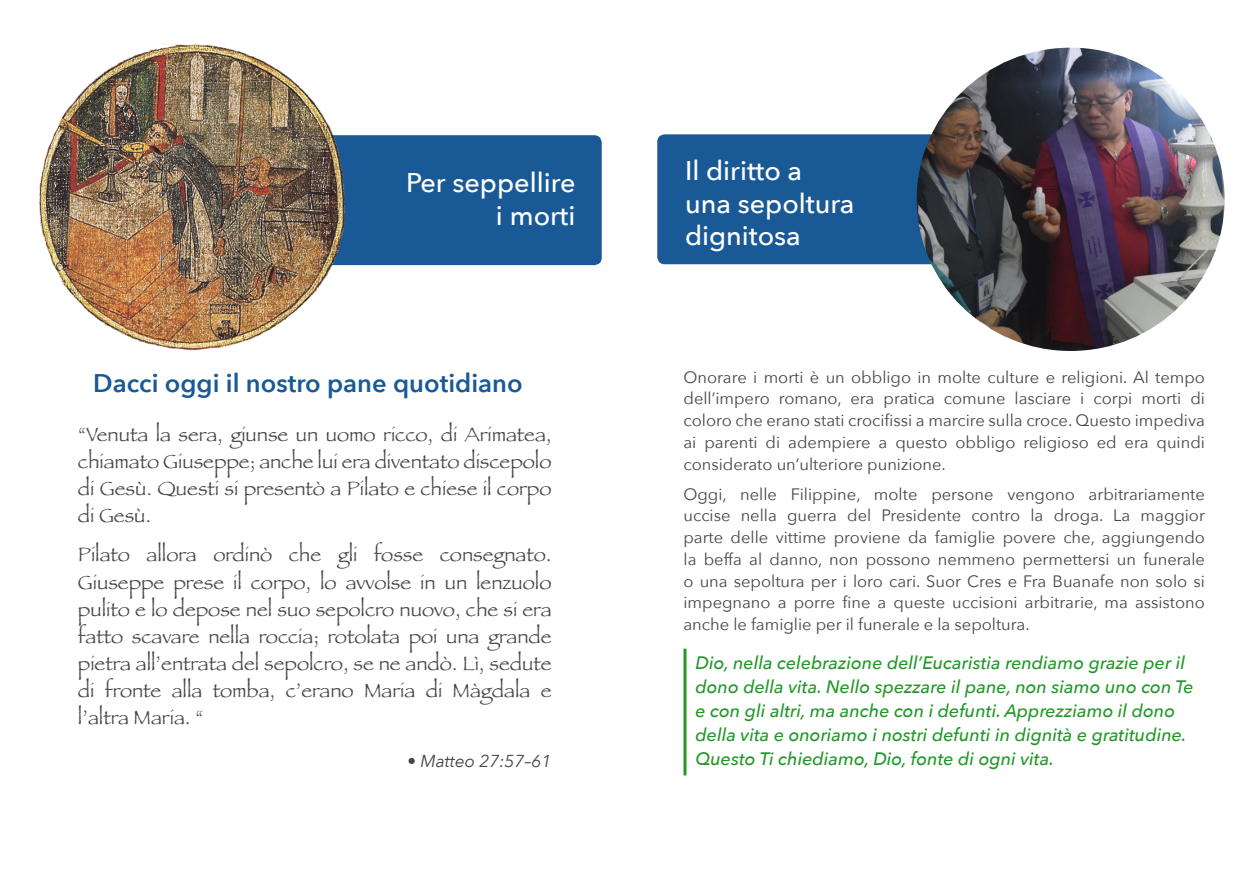
<style>
.page{position:relative;width:1259px;height:893px;background:#fff}
.page>*{position:absolute;margin:0;border:0;box-sizing:border-box;transform-origin:0 0}
.Tasks{font:500 27px/32.4px "Avenir Next";color:#fff}
.t1{font:600 25.5px "Avenir Next";color:#195996}
.t2{font:20.25px/27px "Papyrus";color:#454647;text-align:justify}
.t3{font:italic 500 18px/24px "Avenir Next";color:#23972a}
.t4{font:italic 17.25px "Avenir Next";color:#454647}
.t5{font:16.5px/21.8px "Avenir Next";color:#454647;text-align:justify}
</style>
<div class="page">
<div style="left:292px;top:135px;width:310px;height:130px;background:#195996;border-radius:8px"></div>
<img style="left:39px;top:44px;width:306px;height:307px">
<div style="left:657px;top:134px;width:306px;height:130px;background:#195996;border-radius:8px"></div>
<img style="left:916px;top:48px;width:308px;height:303px">
<hr style="left:683px;top:649px;width:3px;height:126px;background:#23972a">
<p class="Tasks" style="left:406px;top:166px;width:171px">Per seppellire</p>
<p class="Tasks" style="left:496px;top:198px;width:81px">i morti</p>
<p class="t1" style="left:93px;top:361px;width:431px">Dacci oggi il nostro pane quotidiano</p>
<p class="t2" style="left:78px;top:421px;width:475px">“Venuta la sera, giunse un uomo ricco, di Arimatea, chiamato Giuseppe; anche lui era diventato discepolo di Gesù. Questi si presentò a Pilato e chiese il corpo di Gesù.</p>
<p class="t2" style="left:78px;top:541px;width:475px">Pilato allora ordinò che gli fosse consegnato.<br>Giuseppe prese il corpo, lo avvolse in un lenzuolo pulito e lo depose nel suo sepolcro nuovo, che si era fatto scavare nella roccia; rotolata poi una grande pietra all’entrata del sepolcro, se ne andò. Lì, sedute di fronte alla tomba, c’erano Maria di Màgdala e l’altra Maria. “</p>
<p class="t4" style="left:407px;top:746px;width:146px">• Matteo 27:57–61</p>
<p class="Tasks" style="left:685px;top:154px;width:171px">Il diritto a una sepoltura dignitosa</p>
<p class="t5" style="left:683px;top:365px;width:523px">Onorare i morti è un obbligo in molte culture e religioni. Al tempo dell’impero romano, era pratica comune lasciare i corpi morti di coloro che erano stati crocifissi a marcire sulla croce. Questo impediva ai parenti di adempiere a questo obbligo religioso ed era quindi considerato un’ulteriore punizione.</p>
<p class="t5" style="left:683px;top:482px;width:523px">Oggi, nelle Filippine, molte persone vengono arbitrariamente uccise nella guerra del Presidente contro la droga. La maggior parte delle vittime proviene da famiglie povere che, aggiungendo la beffa al danno, non possono nemmeno permettersi un funerale o una sepoltura per i loro cari. Suor Cres e Fra Buanafe non solo si impegnano a porre fine a queste uccisioni arbitrarie, ma assistono anche le famiglie per il funerale e la sepoltura.</p>
<p class="t3" style="left:695px;top:650px;width:499px">Dio, nella celebrazione dell’Eucaristia rendiamo grazie per il dono della vita. Nello spezzare il pane, non siamo uno con Te e con gli altri, ma anche con i defunti. Apprezziamo il dono della vita e onoriamo i nostri defunti in dignità e gratitudine.<br>Questo Ti chiediamo, Dio, fonte di ogni vita.</p>
</div>
